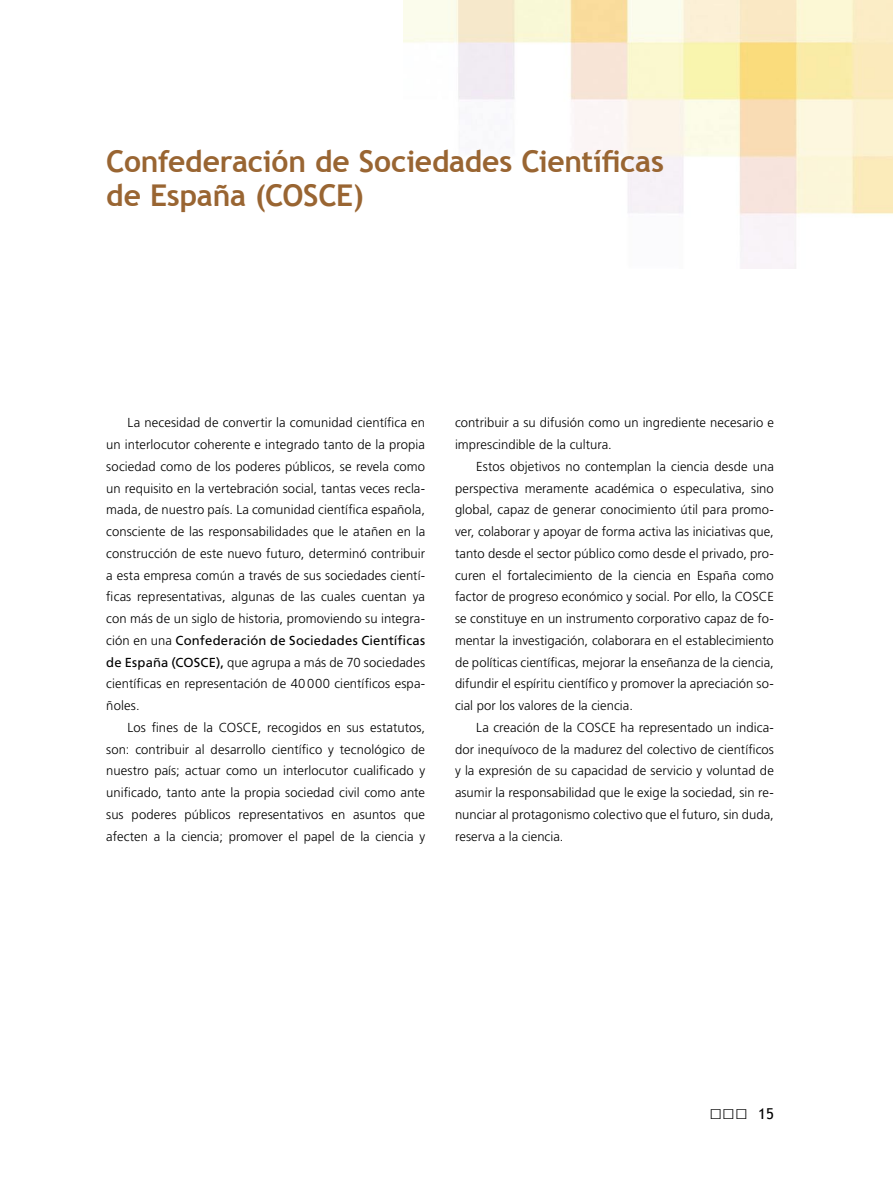
<style>
.page{position:relative;width:893px;height:1191px;background:#fff}
.page>*{position:absolute;margin:0;border:0;box-sizing:border-box;transform-origin:0 0}
.t1{font:700 30px/34.5px "Trebuchet MS";letter-spacing:-.01em;color:#996532}
.t2{font:21px "Trebuchet MS";color:#000}
.t3{font:300 13.05px/21.8px "Frutiger";letter-spacing:.005em;color:#000;text-align:justify}
.s1{font-weight:400}
.s2{font-size:15px}
</style>
<div class="page">
<img style="left:404px;top:0;width:489px;height:269px">
<h1 class="t1" style="left:106px;top:144px;width:559px">Confederación de Sociedades Científicas de España (COSCE)</h1>
<p class="t3" style="left:106px;top:412px;width:320px;text-indent:21px">La necesidad de convertir la comunidad científica en un interlocutor coherente e integrado tanto de la propia sociedad como de los poderes públicos, se revela como un requisito en la vertebración social, tantas veces recla&shy;mada, de nuestro país. La comunidad científica española, consciente de las responsabilidades que le atañen en la construcción de este nuevo futuro, determinó contribuir a esta empresa común a través de sus sociedades cientí&shy;ficas representativas, algunas de las cuales cuentan ya con más de un siglo de historia, promoviendo su integra&shy;ción en una <span class="s1">Confederación de Sociedades Científicas de España (COSCE),</span> que agrupa a más de 70 sociedades científicas en representación de 40000 científicos espa&shy;ñoles.</p>
<p class="t3" style="left:106px;top:716px;width:320px;text-indent:21px">Los fines de la COSCE, recogidos en sus estatutos, son: contribuir al desarrollo científico y tecnológico de nuestro país; actuar como un interlocutor cualificado y unificado, tanto ante la propia sociedad civil como ante sus poderes públicos representativos en asuntos que afecten a la ciencia; promover el papel de la ciencia y</p>
<p class="t3" style="left:455px;top:412px;width:320px">contribuir a su difusión como un ingrediente necesario e imprescindible de la cultura.</p>
<p class="t3" style="left:455px;top:455px;width:320px;text-indent:21px">Estos objetivos no contemplan la ciencia desde una perspectiva meramente académica o especulativa, sino global, capaz de generar conocimiento útil para promo&shy;ver, colaborar y apoyar de forma activa las iniciativas que, tanto desde el sector público como desde el privado, pro&shy;curen el fortalecimiento de la ciencia en España como factor de progreso económico y social. Por ello, la COSCE se constituye en un instrumento corporativo capaz de fo&shy;mentar la investigación, colaborara en el establecimiento de políticas científicas, mejorar la enseñanza de la ciencia, difundir el espíritu científico y promover la apreciación so&shy;cial por los valores de la ciencia.</p>
<p class="t3" style="left:455px;top:716px;width:320px;text-indent:21px">La creación de la COSCE ha representado un indica&shy;dor inequívoco de la madurez del colectivo de científicos y la expresión de su capacidad de servicio y voluntad de asumir la responsabilidad que le exige la sociedad, sin re&shy;nunciar al protagonismo colectivo que el futuro, sin duda, reserva a la ciencia.</p>
<h2 class="t2" style="left:710px;top:1098px;width:66px">□□□ <span class="s2">15</span></h2>
</div>
